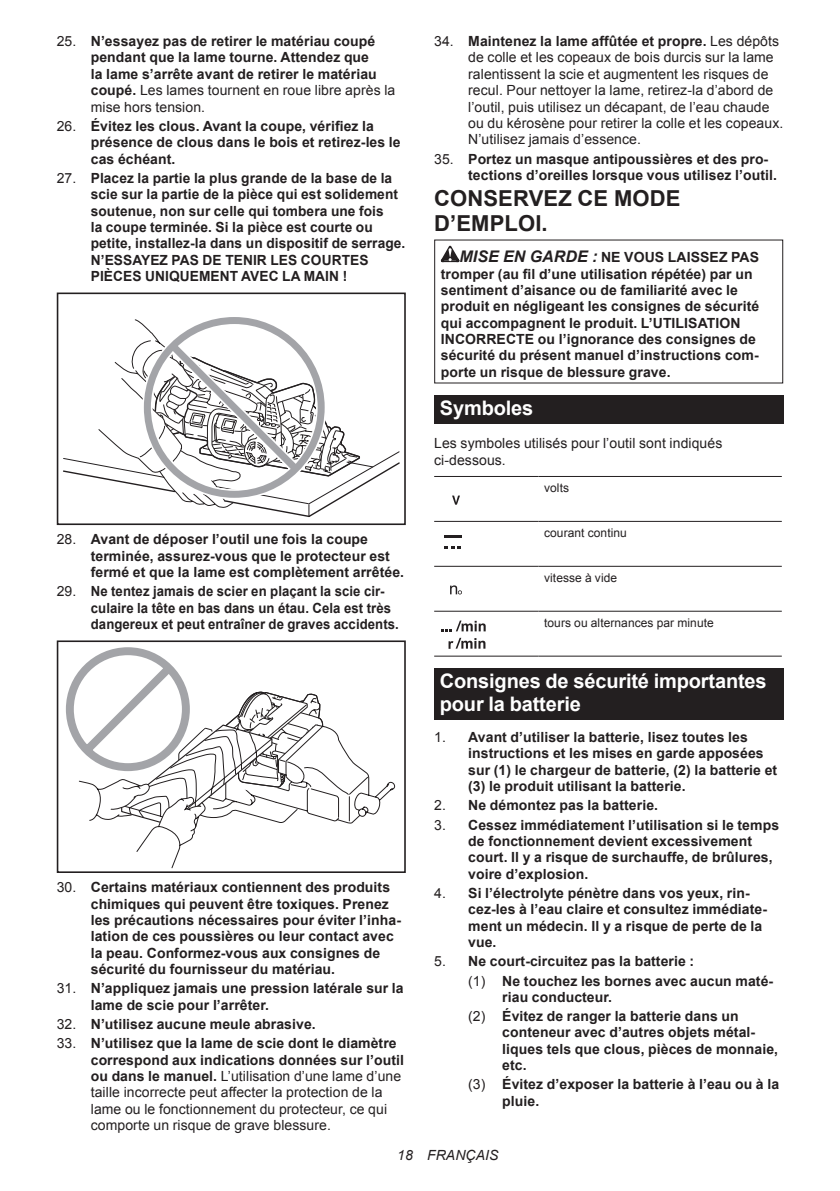
<style>
.page{position:relative;width:840px;height:1191px;background:#fff}
.page>*{position:absolute;margin:0;border:0;box-sizing:border-box;transform-origin:0 0}
.t1{font:700 22px/25.8px "Arial";letter-spacing:.005em;color:#231f20}
.t2{font:700 20px/23.4px "Arial";letter-spacing:-.01em;color:#fff}
.t3{font:700 14px/16.4px "Arial";letter-spacing:.005em;color:#231f20}
.t4{font:14px/16.4px "Arial";letter-spacing:.005em;color:#231f20}
.t5{font:700 14px/16.4px "Arial";letter-spacing:.005em;color:#231f20;scale:.94 1}
.t6{font:italic 14px "Arial";letter-spacing:.005em;color:#231f20}
.t7{font:12px "Arial";letter-spacing:.005em;color:#231f20}
.s1{font-weight:400}
.s2{font-weight:700}
.s3{font-style:italic;font-size:16px}
</style>
<div class="page">
<svg style="left:63px;top:317px;width:337px;height:200px"></svg>
<div style="left:57px;top:497px;width:73px;height:28px;background:#fff"></div>
<div style="left:57px;top:292px;width:348px;height:233px;border:2px solid #231f20"></div>
<svg style="left:65px;top:647px;width:330px;height:221px"></svg>
<div style="left:57px;top:844px;width:73px;height:29px;background:#fff"></div>
<div style="left:57px;top:640px;width:348px;height:233px;border:2px solid #231f20"></div>
<svg style="left:440px;top:246px;width:19px;height:16px"></svg>
<div style="left:434px;top:395px;width:348px;height:28px;background:#231f20"></div>
<hr style="left:434px;top:476px;width:104px;height:1px;background:#231f20">
<hr style="left:538px;top:476px;width:243px;height:1px;background:#231f20">
<hr style="left:434px;top:521px;width:104px;height:1px;background:#231f20">
<hr style="left:538px;top:521px;width:243px;height:1px;background:#231f20">
<hr style="left:434px;top:566px;width:104px;height:1px;background:#231f20">
<hr style="left:538px;top:566px;width:243px;height:1px;background:#231f20">
<hr style="left:434px;top:610px;width:104px;height:1px;background:#231f20">
<hr style="left:538px;top:610px;width:243px;height:1px;background:#231f20">
<hr style="left:434px;top:655px;width:104px;height:1px;background:#231f20">
<hr style="left:538px;top:655px;width:243px;height:1px;background:#231f20">
<svg style="left:452px;top:495px;width:7px;height:9px"></svg>
<hr style="left:443px;top:535px;width:18px;height:3px;background:#231f20">
<svg style="left:444px;top:546px;width:17px;height:3px"></svg>
<svg style="left:450px;top:585px;width:11px;height:9px"></svg>
<svg style="left:441px;top:620px;width:44px;height:11px"></svg>
<svg style="left:448px;top:638px;width:37px;height:11px"></svg>
<div style="left:434px;top:668px;width:348px;height:52px;background:#231f20"></div>
<p class="t3" style="left:91px;top:33px;width:306px;text-indent:-34px"><span class="s1">25.</span> N’essayez pas de retirer le matériau coupé pendant que la lame tourne. Attendez que<br>la lame s’arrête avant de retirer le matériau coupé. <span class="s1">Les lames tournent en roue libre après la mise hors tension.</span></p>
<p class="t3" style="left:91px;top:118px;width:311px;text-indent:-34px"><span class="s1">26.</span> Évitez les clous. Avant la coupe, vérifiez la présence de clous dans le bois et retirez-les le cas échéant.</p>
<p class="t3" style="left:91px;top:170px;width:316px;text-indent:-34px"><span class="s1">27.</span> Placez la partie la plus grande de la base de la scie sur la partie de la pièce qui est solidement soutenue, non sur celle qui tombera une fois<br>la coupe terminée. Si la pièce est courte ou petite, installez-la dans un dispositif de serrage.<br>N’ESSAYEZ PAS DE TENIR LES COURTES PIÈCES UNIQUEMENT AVEC LA MAIN !</p>
<p class="t3" style="left:91px;top:531px;width:314px;text-indent:-34px"><span class="s1">28.</span> Avant de déposer l’outil une fois la coupe terminée, assurez-vous que le protecteur est fermé et que la lame est complètement arrêtée.</p>
<p class="t5" style="left:91px;top:583px;width:329px;text-indent:-34px"><span class="s1">29.</span> Ne tentez jamais de scier en plaçant la scie cir&shy;culaire la tête en bas dans un étau. Cela est très dangereux et peut entraîner de graves accidents.</p>
<p class="t3" style="left:91px;top:879px;width:311px;text-indent:-34px"><span class="s1">30.</span> Certains matériaux contiennent des produits chimiques qui peuvent être toxiques. Prenez les précautions nécessaires pour éviter l’inha&shy;lation de ces poussières ou leur contact avec la peau. Conformez-vous aux consignes de sécurité du fournisseur du matériau.</p>
<p class="t3" style="left:91px;top:980px;width:314px;text-indent:-34px"><span class="s1">31.</span> N’appliquez jamais une pression latérale sur la lame de scie pour l’arrêter.</p>
<p class="t3" style="left:57px;top:1016px;width:260px"><span class="s1">32.</span> N’utilisez aucune meule abrasive.</p>
<p class="t4" style="left:91px;top:1035px;width:314px;text-indent:-34px">33. <span class="s2">N’utilisez que la lame de scie dont le diamètre correspond aux indications données sur l’outil ou dans le manuel.</span> L’utilisation d’une lame d’une taille incorrecte peut affecter la protection de la lame ou le fonctionnement du protecteur, ce qui comporte un risque de grave blessure.</p>
<p class="t4" style="left:468px;top:33px;width:316px;text-indent:-34px">34. <span class="s2">Maintenez la lame affûtée et propre.</span> Les dépôts de colle et les copeaux de bois durcis sur la lame ralentissent la scie et augmentent les risques de recul. Pour nettoyer la lame, retirez-la d’abord de l’outil, puis utilisez un décapant, de l’eau chaude ou du kérosène pour retirer la colle et les copeaux.<br>N’utilisez jamais d’essence.</p>
<p class="t3" style="left:468px;top:151px;width:310px;text-indent:-34px"><span class="s1">35.</span> Portez un masque antipoussières et des pro&shy;tections d’oreilles lorsque vous utilisez l’outil.</p>
<h1 class="t1" style="left:434px;top:186px;width:248px">CONSERVEZ CE MODE<br>D’EMPLOI.</h1>
<p class="t3" style="left:440px;top:249px;width:319px;text-indent:19px"><span class="s3">MISE EN GARDE :</span> NE VOUS LAISSEZ PAS tromper (au fil d’une utilisation répétée) par un sentiment d’aisance ou de familiarité avec le produit en négligeant les consignes de sécurité qui accompagnent le produit. L’UTILISATION INCORRECTE ou l’ignorance des consignes de sécurité du présent manuel d’instructions com&shy;porte un risque de blessure grave.</p>
<h2 class="t2" style="left:439px;top:397px;width:95px">Symboles</h2>
<p class="t4" style="left:434px;top:435px;width:289px">Les symboles utilisés pour l’outil sont indiqués ci-dessous.</p>
<p class="t7" style="left:544px;top:480px;width:26px">volts</p>
<p class="t7" style="left:544px;top:525px;width:84px">courant continu</p>
<p class="t7" style="left:544px;top:570px;width:74px">vitesse à vide</p>
<p class="t7" style="left:544px;top:615px;width:171px">tours ou alternances par minute</p>
<h2 class="t2" style="left:439px;top:670px;width:328px">Consignes de sécurité importantes pour la batterie</h2>
<p class="t3" style="left:468px;top:729px;width:310px;text-indent:-34px"><span class="s1">1.</span> Avant d’utiliser la batterie, lisez toutes les instructions et les mises en garde apposées sur (1) le chargeur de batterie, (2) la batterie et (3) le produit utilisant la batterie.</p>
<p class="t3" style="left:434px;top:797px;width:225px"><span class="s1">2.</span> Ne démontez pas la batterie.</p>
<p class="t3" style="left:468px;top:817px;width:312px;text-indent:-34px"><span class="s1">3.</span> Cessez immédiatement l’utilisation si le temps de fonctionnement devient excessivement court. Il y a risque de surchauffe, de brûlures, voire d’explosion.</p>
<p class="t3" style="left:468px;top:885px;width:300px;text-indent:-34px"><span class="s1">4.</span> Si l’électrolyte pénètre dans vos yeux, rin&shy;cez-les à l’eau claire et consultez immédiate&shy;ment un médecin. Il y a risque de perte de la vue.</p>
<p class="t3" style="left:468px;top:952px;width:306px;line-height:19.2px;text-indent:-34px"><span class="s1">5.</span> Ne court-circuitez pas la batterie :<br><span class="s1">(1)</span> Ne touchez les bornes avec aucun maté-</p>
<p class="t3" style="left:468px;top:987px;width:272px;line-height:19.2px;text-indent:34px">riau conducteur.<br><span class="s1">(2)</span> Évitez de ranger la batterie dans un</p>
<p class="t3" style="left:502px;top:1024px;width:277px">conteneur avec d’autres objets métal&shy;liques tels que clous, pièces de monnaie, etc.</p>
<p class="t3" style="left:502px;top:1076px;width:278px;text-indent:-34px"><span class="s1">(3)</span> Évitez d’exposer la batterie à l’eau ou à la pluie.</p>
<p class="t6" style="left:397px;top:1146px;width:103px">18 FRANÇAIS</p>
</div>
